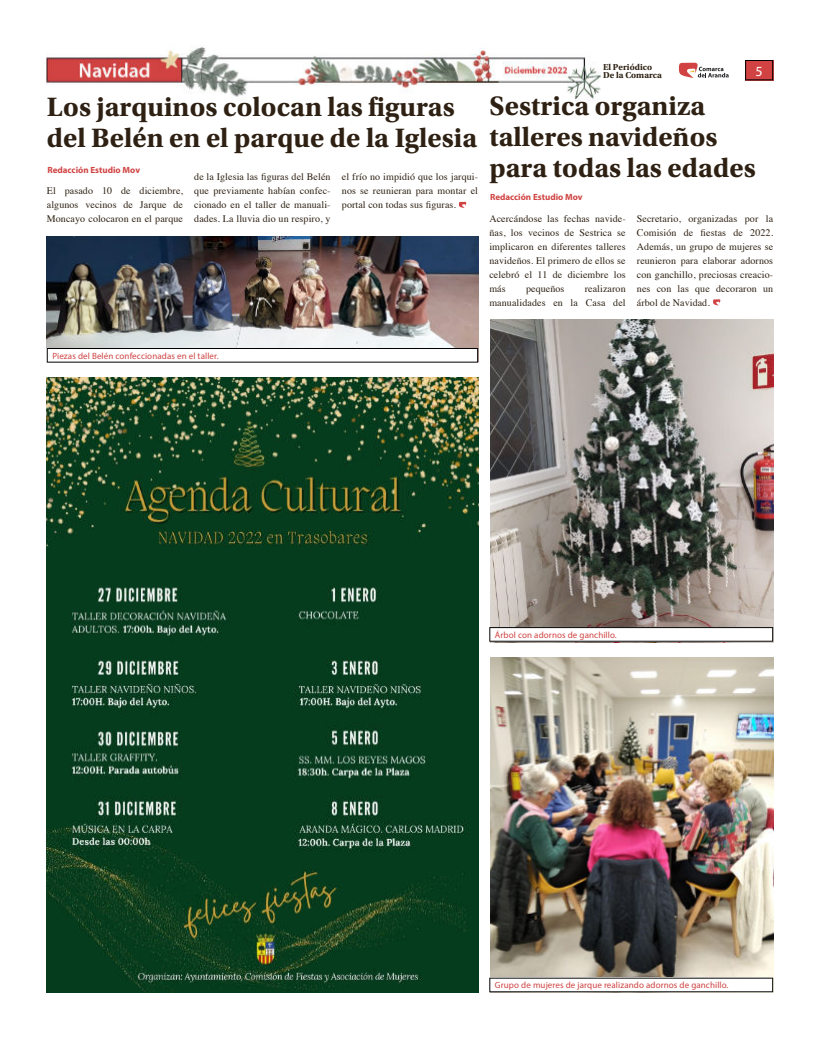
<style>
.page{position:relative;width:820px;height:1049px;background:#fff}
.page>*{position:absolute;margin:0;border:0;box-sizing:border-box;transform-origin:0 0}
.t1{font:700 28px/30.9px "Utopia Std";color:#2e2113}
.t2{font:14px "Myriad Pro";color:#fff}
.t3{font:10px/14px "Times";letter-spacing:.01em;color:#2e2113;text-align:justify}
.t4{font:9px "Myriad Pro";letter-spacing:.01em;color:#d04342}
.t5{font:700 9px "Myriad Pro";color:#d04342}
.t6{font:700 9px/8px "Utopia Std";color:#2e2113}
</style>
<div class="page">
<img style="left:47px;top:45px;width:553px;height:57px">
<svg style="left:678px;top:63px;width:50px;height:15px"></svg>
<svg style="left:745px;top:60px;width:27px;height:20px"></svg>
<hr style="left:426px;top:81px;width:72px;height:1px;background:#2e2113">
<svg style="left:713px;top:299px;width:7px;height:6px"></svg>
<svg style="left:459px;top:202px;width:7px;height:6px"></svg>
<img style="left:47px;top:377px;width:431px;height:615px">
<img style="left:47px;top:237px;width:431px;height:111px">
<img style="left:490px;top:320px;width:283px;height:323px">
<img style="left:490px;top:657px;width:283px;height:335px">
<svg style="left:489px;top:627px;width:283px;height:15px"></svg>
<svg style="left:489px;top:977px;width:283px;height:15px"></svg>
<svg style="left:47px;top:348px;width:431px;height:15px"></svg>
<p class="t6" style="left:602px;top:64px;width:60px">El Periódico<br>De la Comarca</p>
<h2 class="t2" style="left:755px;top:65px;width:9px">5</h2>
<h1 class="t1" style="left:489px;top:93px;width:217px">Sestrica organiza</h1>
<h1 class="t1" style="left:489px;top:155px;width:268px">para todas las edades</h1>
<h1 class="t1" style="left:47px;top:94px;width:672px">Los jarquinos colocan las figuras<br>del Belén en el parque de la Iglesia talleres navideños</h1>
<p class="t5" style="left:47px;top:166px;width:94px">Redacción Estudio Mov</p>
<p class="t3" style="left:194px;top:171px;width:138px">de la Iglesia las figuras del Belén que previamente habían confec&shy;cionado en el taller de manuali&shy;dades. La lluvia dio un respiro, y</p>
<p class="t3" style="left:342px;top:171px;width:138px">el frío no impidió que los jarqui&shy;nos se reunieran para montar el portal con todas sus figuras.</p>
<p class="t3" style="left:47px;top:185px;width:138px">El pasado 10 de diciembre, algunos vecinos de Jarque de Moncayo colocaron en el parque</p>
<p class="t5" style="left:490px;top:193px;width:94px">Redacción Estudio Mov</p>
<p class="t3" style="left:489px;top:213px;width:138px">Acercándose las fechas navide&shy;ñas, los vecinos de Sestrica se implicaron en diferentes talleres navideños. El primero de ellos se celebró el 11 de diciembre los más</p>
<p class="t3" style="left:636px;top:213px;width:138px">Secretario, organizadas por la Comisión de fiestas de 2022.<br>Además, un grupo de mujeres se reunieron para elaborar adornos con ganchillo, preciosas creacio&shy;nes con las que decoraron un árbol de Navidad.</p>
<p class="t3" style="left:489px;top:283px;width:138px;text-align:right">realizaron<br>manualidades en la Casa del</p>
<p class="t3" style="left:526px;top:283px;width:40px">pequeños</p>
<p class="t4" style="left:52px;top:352px;width:168px">Piezas del Belén confeccionadas en el taller.</p>
<p class="t4" style="left:495px;top:631px;width:123px">Árbol con adornos de ganchillo.</p>
<p class="t4" style="left:495px;top:981px;width:235px">Grupo de mujeres de jarque realizando adornos de ganchillo.</p>
</div>
